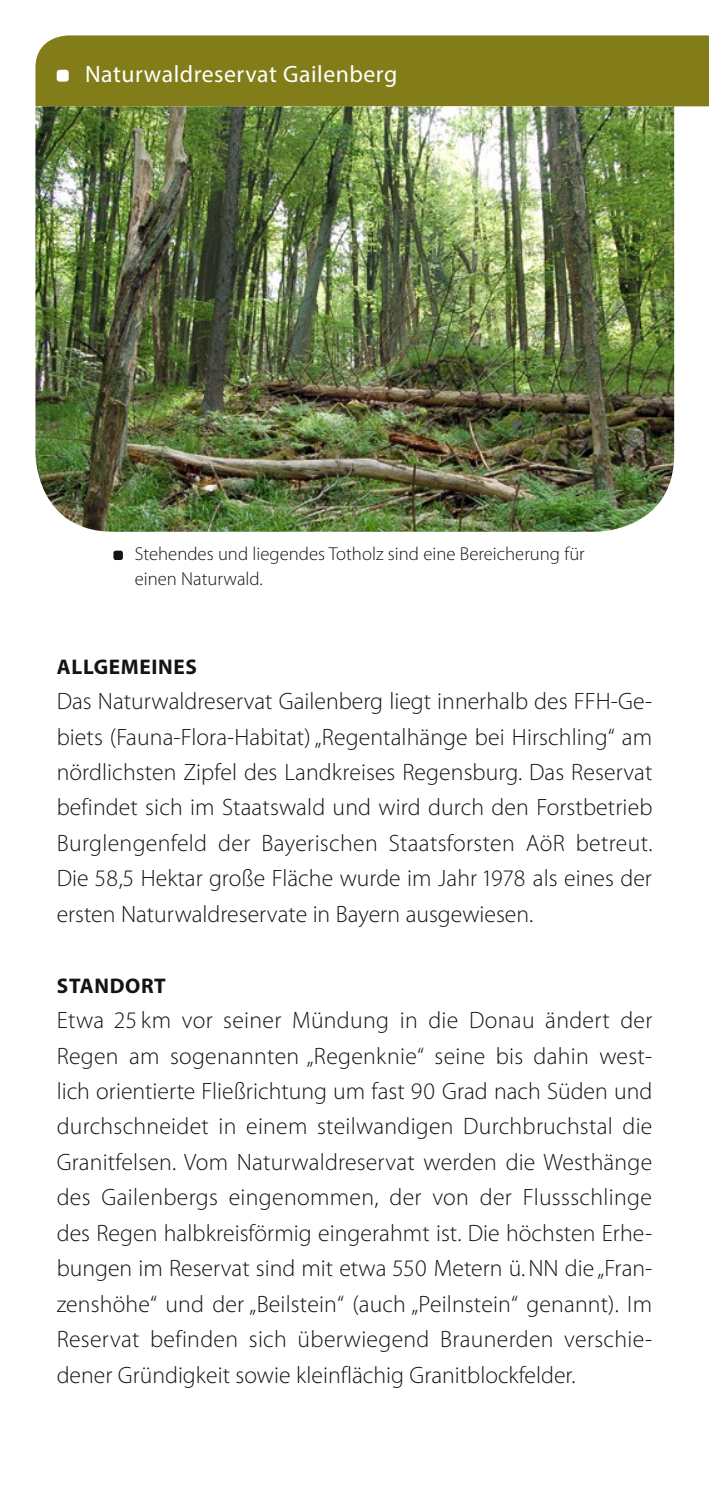
<style>
.page{position:relative;width:709px;height:1489px;background:#fff}
.page>*{position:absolute;margin:0;border:0;box-sizing:border-box;transform-origin:0 0}
.t1{font:300 23.75px/35.5px "Myriad Pro";color:#141415;text-align:justify}
.t2{font:23.75px "Myriad Pro";letter-spacing:.02em;color:#fff}
.t3{font:700 21.25px "Myriad Pro";letter-spacing:.03em;color:#141415}
.P-BU{font:300 18.75px/25px "Myriad Pro";color:#141415}
</style>
<div class="page">
<div style="left:35px;top:35px;width:674px;height:71px;background:#837d19"></div>
<div style="left:57px;top:70px;width:12px;height:12px;background:#fff;border-radius:3px"></div>
<img style="left:35px;top:106px;width:639px;height:425px">
<div style="left:113px;top:550px;width:10px;height:10px;background:#141415;border-radius:2px"></div>
<p class="t2" style="left:85px;top:59px;width:314px">Naturwaldreservat Gailenberg</p>
<p class="P-BU" style="left:135px;top:541px;width:451px">Stehendes und liegendes Totholz sind eine Bereicherung für einen Naturwald.</p>
<h2 class="t3" style="left:57px;top:652px;width:141px">ALLGEMEINES</h2>
<p class="t1" style="left:57px;top:683px;width:597px">Das Naturwaldreservat Gailenberg liegt innerhalb des FFH-Ge&shy;biets (Fauna-Flora-Habitat) „Regentalhänge bei Hirschling“ am nördlichsten Zipfel des Landkreises Regensburg. Das Reservat befindet sich im Staatswald und wird durch den Forstbetrieb Burglengenfeld der Bayerischen Staatsforsten AöR betreut.<br>Die 58,5 Hektar große Fläche wurde im Jahr 1978 als eines der ersten Naturwaldreservate in Bayern ausgewiesen.</p>
<h2 class="t3" style="left:57px;top:971px;width:110px">STANDORT</h2>
<p class="t1" style="left:57px;top:1002px;width:597px">Etwa 25 km vor seiner Mündung in die Donau ändert der Regen am sogenannten „Regenknie“ seine bis dahin west&shy;lich orientierte Fließrichtung um fast 90 Grad nach Süden und durchschneidet in einem steilwandigen Durchbruchstal die Granitfelsen. Vom Naturwaldreservat werden die Westhänge des Gailenbergs eingenommen, der von der Flussschlinge des Regen halbkreisförmig eingerahmt ist. Die höchsten Erhe&shy;bungen im Reservat sind mit etwa 550 Metern ü.NN die „Fran&shy;zenshöhe“ und der „Beilstein“ (auch „Peilnstein“ genannt). Im Reservat befinden sich überwiegend Braunerden verschie&shy;dener Gründigkeit sowie kleinflächig Granitblockfelder.</p>
</div>
